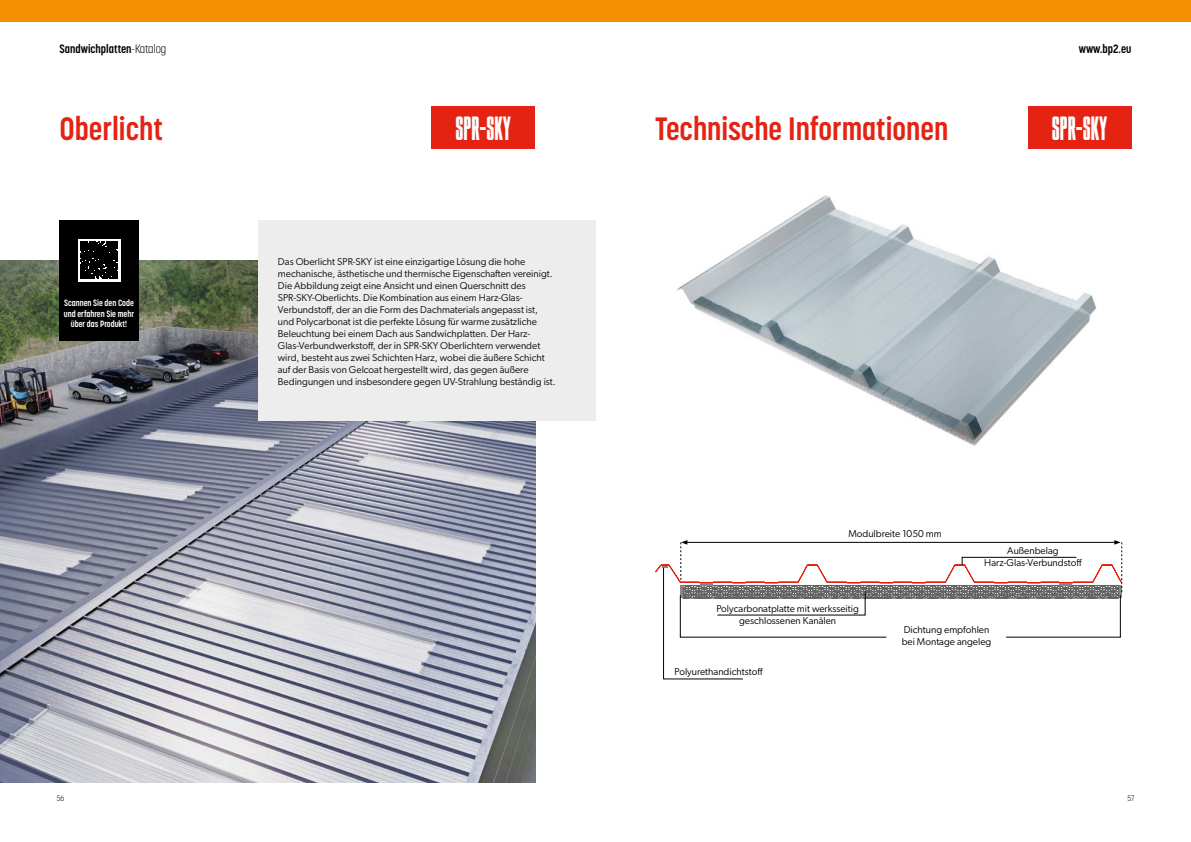
<style>
.page{position:relative;width:1191px;height:842px;background:#fff}
.page>*{position:absolute;margin:0;border:0;box-sizing:border-box;transform-origin:0 0}
.t1{font:700 32px "Korolev Condensed";color:#e42313}
.t2{font:32px "TIMMONSNY";color:#fff}
.t3{font:700 12px "Korolev Condensed";color:#000}
.t4{font:10px/12px "Gibson";color:#0a0a0a}
.t5{font:10px/12px "Gibson";color:#000;text-align:center}
.t6{font:700 9px/10.8px "Korolev Condensed";color:#fff;text-align:center}
.t7{font:300 8px "Korolev Condensed";color:#000}
.s1{font-weight:300}
</style>
<div class="page">
<div style="left:0;top:0;width:1191px;height:22px;background:#f39001"></div>
<img style="left:0;top:260px;width:536px;height:522px">
<div style="left:258px;top:220px;width:337px;height:201px;background:#ededed"></div>
<div style="left:60px;top:220px;width:79px;height:121px;background:#000"></div>
<div style="left:431px;top:106px;width:104px;height:43px;background:#e42313"></div>
<div style="left:1027px;top:106px;width:104px;height:43px;background:#e42313"></div>
<img style="left:677px;top:195px;width:419px;height:251px">
<hr style="left:663px;top:568px;width:1px;height:111px;background:#000">
<svg style="left:655px;top:540px;width:467px;height:98px"></svg>
<hr style="left:663px;top:679px;width:80px;height:1px;background:#000">
<svg style="left:78px;top:239px;width:42px;height:43px"></svg>
<svg style="left:81px;top:242px;width:37px;height:37px"></svg>
<p class="t3" style="left:60px;top:42px;width:108px">Sandwichplatten<span class="s1">-Katalog</span></p>
<p class="t3" style="left:1078px;top:42px;width:54px">www.bp2.eu</p>
<h1 class="t1" style="left:60px;top:110px;width:105px">Oberlicht</h1>
<p class="t6" style="left:64px;top:297px;width:72px">Scannen Sie den Code und erfahren Sie mehr über das Produkt!</p>
<h1 class="t2" style="left:455px;top:110px;width:57px">SPR-SKY</h1>
<h1 class="t1" style="left:655px;top:110px;width:294px">Technische Informationen</h1>
<h1 class="t2" style="left:1051px;top:110px;width:57px">SPR-SKY</h1>
<p class="t4" style="left:278px;top:255px;width:279px">Das Oberlicht SPR-SKY ist eine einzigartige Lösung die hohe mechanische, ästhetische und thermische Eigenschaften vereinigt.<br>Die Abbildung zeigt eine Ansicht und einen Querschnitt des SPR-SKY-Oberlichts. Die Kombination aus einem Harz-Glas-Verbundstoff, der an die Form des Dachmaterials angepasst ist, und Polycarbonat ist die perfekte Lösung für warme zusätzliche Beleuchtung bei einem Dach aus Sandwichplatten. Der Harz-Glas-Verbundwerkstoff, der in SPR-SKY Oberlichtern verwendet wird, besteht aus zwei Schichten Harz, wobei die äußere Schicht auf der Basis von Gelcoat hergestellt wird, das gegen äußere Bedingungen und insbesondere gegen UV-Strahlung beständig ist.</p>
<p class="t5" style="left:848px;top:527px;width:95px">Modulbreite 1050 mm</p>
<p class="t5" style="left:984px;top:544px;width:99px">Außenbelag<br>Harz-Glas-Verbundstoff</p>
<p class="t5" style="left:716px;top:602px;width:144px">Polycarbonatplatte mit werksseitig geschlossenen Kanälen</p>
<p class="t5" style="left:674px;top:665px;width:90px">Polyurethandichtstoff</p>
<p class="t5" style="left:901px;top:623px;width:91px;text-align:left">Dichtung empfohlen bei Montage angeleg</p>
<p class="t7" style="left:57px;top:794px;width:9px">56</p>
<p class="t7" style="left:1127px;top:794px;width:8px">57</p>
</div>
